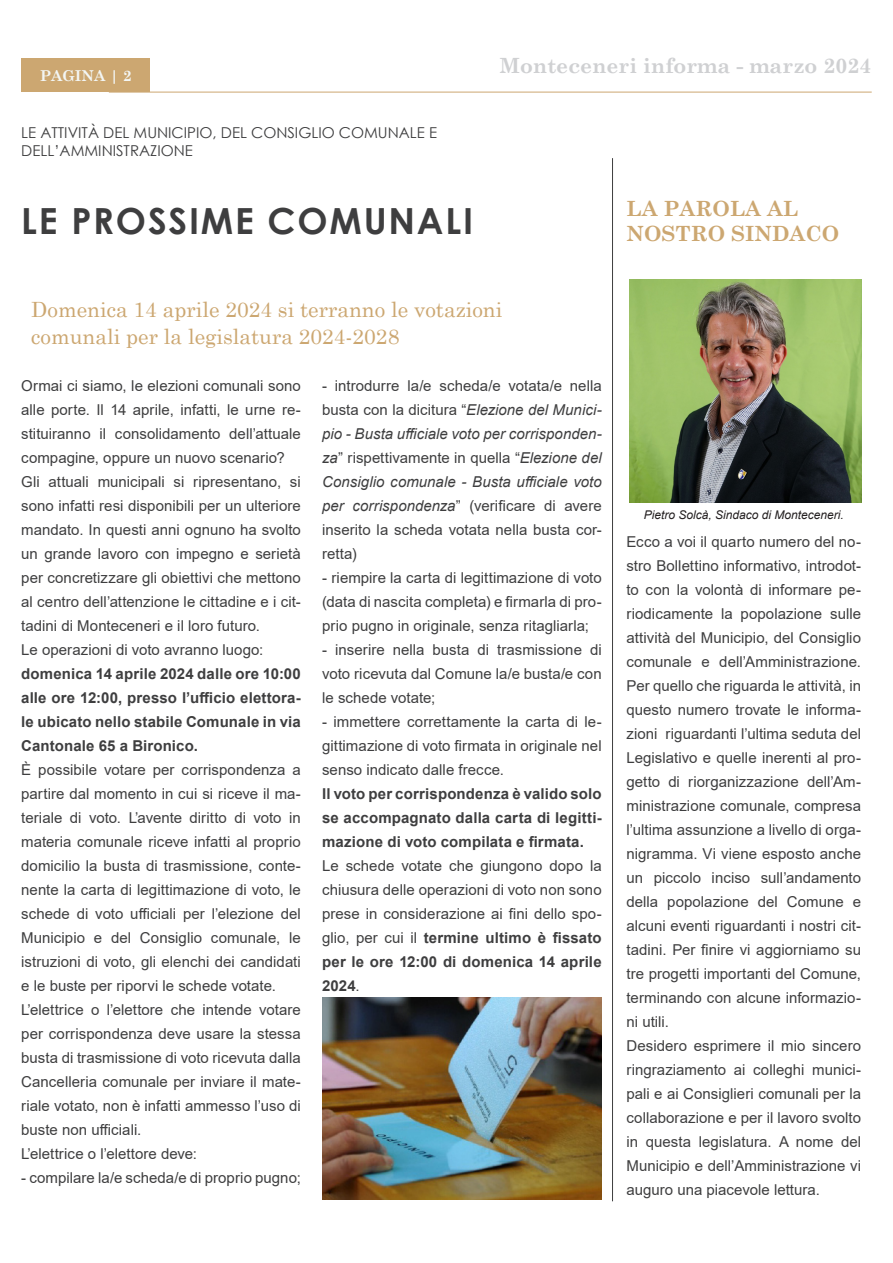
<style>
.page{position:relative;width:893px;height:1263px;background:#fff}
.page>*{position:absolute;margin:0;border:0;box-sizing:border-box;transform-origin:0 0}
.t1{font:700 36px "Century Gothic";letter-spacing:.05em;color:#3e3e3f}
.t2{font:21px/27px "Century Schoolbook";color:#cca771}
.t3{font:700 21px "Century Schoolbook";color:#cfd0d2}
.t4{font:700 21px/25.2px "Century Schoolbook";color:#cca771}
.t5{font:15px/24px "Arial";color:#3e3e3f;text-align:justify}
.t6{font:700 15px/24px "Arial";letter-spacing:.01em;color:#3e3e3f;text-align:justify}
.t7{font:15px/18px "Century Gothic";color:#3e3e3f}
.t8{font:700 15px "Century Schoolbook";color:#f3f6f4}
.t9{font:italic 12px "Arial";color:#231f20}
.s1{font-style:italic}
.s2{font-weight:700}
</style>
<div class="page">
<hr style="left:109px;top:92px;width:763px;height:1px;background:#cca771">
<hr style="left:612px;top:158px;width:1px;height:1043px;background:#3e3e3f">
<div style="left:21px;top:58px;width:129px;height:34px;background:#cca771"></div>
<img style="left:322px;top:997px;width:280px;height:203px">
<img style="left:629px;top:279px;width:232px;height:224px">
<p class="t8" style="left:40px;top:64px;width:94px">PAGINA | 2</p>
<p class="t7" style="left:21px;top:123px;width:417px">LE ATTIVITÀ DEL MUNICIPIO, DEL CONSIGLIO COMUNALE E<br>DELL’AMMINISTRAZIONE</p>
<p class="t1" style="left:21px;top:194px;width:453px">LE PROSSIME COMUNALI</p>
<p class="t3" style="left:499px;top:49px;width:374px">Monteceneri informa - marzo 2024</p>
<p class="t4" style="left:626px;top:195px;width:214px">LA PAROLA AL<br>NOSTRO SINDACO</p>
<p class="t2" style="left:31px;top:294px;width:473px">Domenica 14 aprile 2024 si terranno le votazioni comunali per la legislatura 2024-2028</p>
<p class="t5" style="left:21px;top:374px;width:281px">Ormai ci siamo, le elezioni comunali sono alle porte. Il 14 aprile, infatti, le urne re&shy;stituiranno il consolidamento dell’attuale compagine, oppure un nuovo scenario?</p>
<p class="t5" style="left:21px;top:470px;width:281px">Gli attuali municipali si ripresentano, si sono infatti resi disponibili per un ulteriore mandato. In questi anni ognuno ha svolto un grande lavoro con impegno e serietà per concretizzare gli obiettivi che mettono al centro dell’attenzione le cittadine e i cit&shy;tadini di Monteceneri e il loro futuro.</p>
<p class="t5" style="left:21px;top:638px;width:243px">Le operazioni di voto avranno luogo:</p>
<p class="t6" style="left:21px;top:662px;width:281px">domenica 14 aprile 2024 dalle ore 10:00 alle ore 12:00, presso l’ufficio elettora&shy;le ubicato nello stabile Comunale in via Cantonale 65 a Bironico.</p>
<p class="t5" style="left:21px;top:758px;width:281px">È possibile votare per corrispondenza a partire dal momento in cui si riceve il ma&shy;teriale di voto. L’avente diritto di voto in materia comunale riceve infatti al proprio domicilio la busta di trasmissione, conte&shy;nente la carta di legittimazione di voto, le schede di voto ufficiali per l’elezione del Municipio e del Consiglio comunale, le istruzioni di voto, gli elenchi dei candidati e le buste per riporvi le schede votate.</p>
<p class="t5" style="left:21px;top:998px;width:281px">L’elettrice o l’elettore che intende votare per corrispondenza deve usare la stessa busta di trasmissione di voto ricevuta dalla Cancelleria comunale per inviare il mate&shy;riale votato, non è infatti ammesso l’uso di buste non ufficiali.</p>
<p class="t5" style="left:21px;top:1142px;width:177px">L’elettrice o l’elettore deve:</p>
<p class="t5" style="left:21px;top:1166px;width:281px">- compilare la/e scheda/e di proprio pugno;</p>
<p class="t5" style="left:322px;top:374px;width:281px">- introdurre la/e scheda/e votata/e nella busta con la dicitura “<span class="s1">Elezione del Munici&shy;pio - Busta ufficiale voto per corrisponden&shy;za</span>” rispettivamente in quella “<span class="s1">Elezione del Consiglio comunale - Busta ufficiale voto per corrispondenza</span>” (verificare di avere inserito la scheda votata nella busta cor&shy;retta)</p>
<p class="t5" style="left:322px;top:566px;width:281px">- riempire la carta di legittimazione di voto (data di nascita completa) e firmarla di pro&shy;prio pugno in originale, senza ritagliarla;</p>
<p class="t5" style="left:322px;top:638px;width:281px">- inserire nella busta di trasmissione di voto ricevuta dal Comune la/e busta/e con le schede votate;</p>
<p class="t5" style="left:322px;top:710px;width:281px">- immettere correttamente la carta di le&shy;gittimazione di voto firmata in originale nel senso indicato dalle frecce.</p>
<p class="t6" style="left:322px;top:782px;width:281px">Il voto per corrispondenza è valido solo se accompagnato dalla carta di legitti&shy;mazione di voto compilata e firmata.</p>
<p class="t5" style="left:322px;top:854px;width:281px">Le schede votate che giungono dopo la chiusura delle operazioni di voto non sono prese in considerazione ai fini dello spo&shy;glio, per cui il <span class="s2">termine ultimo è fissato per le ore 12:00 di domenica 14 aprile 2024</span>.</p>
<p class="t9" style="left:644px;top:507px;width:202px">Pietro Solcà, Sindaco di Monteceneri.</p>
<p class="t5" style="left:626px;top:529px;width:236px">Ecco a voi il quarto numero del no&shy;stro Bollettino informativo, introdot&shy;to con la volontà di informare pe&shy;riodicamente la popolazione sulle attività del Municipio, del Consiglio comunale e dell’Amministrazione.<br>Per quello che riguarda le attività, in questo numero trovate le informa&shy;zioni riguardanti l’ultima seduta del Legislativo e quelle inerenti al pro&shy;getto di riorganizzazione dell’Am&shy;ministrazione comunale, compresa l’ultima assunzione a livello di orga&shy;nigramma. Vi viene esposto anche un piccolo inciso sull’andamento della popolazione del Comune e alcuni eventi riguardanti i nostri cit&shy;tadini. Per finire vi aggiorniamo su tre progetti importanti del Comune, terminando con alcune informazio&shy;ni utili.</p>
<p class="t5" style="left:626px;top:1033px;width:236px">Desidero esprimere il mio sincero ringraziamento ai colleghi munici&shy;pali e ai Consiglieri comunali per la collaborazione e per il lavoro svolto in questa legislatura. A nome del Municipio e dell’Amministrazione vi auguro una piacevole lettura.</p>
</div>
